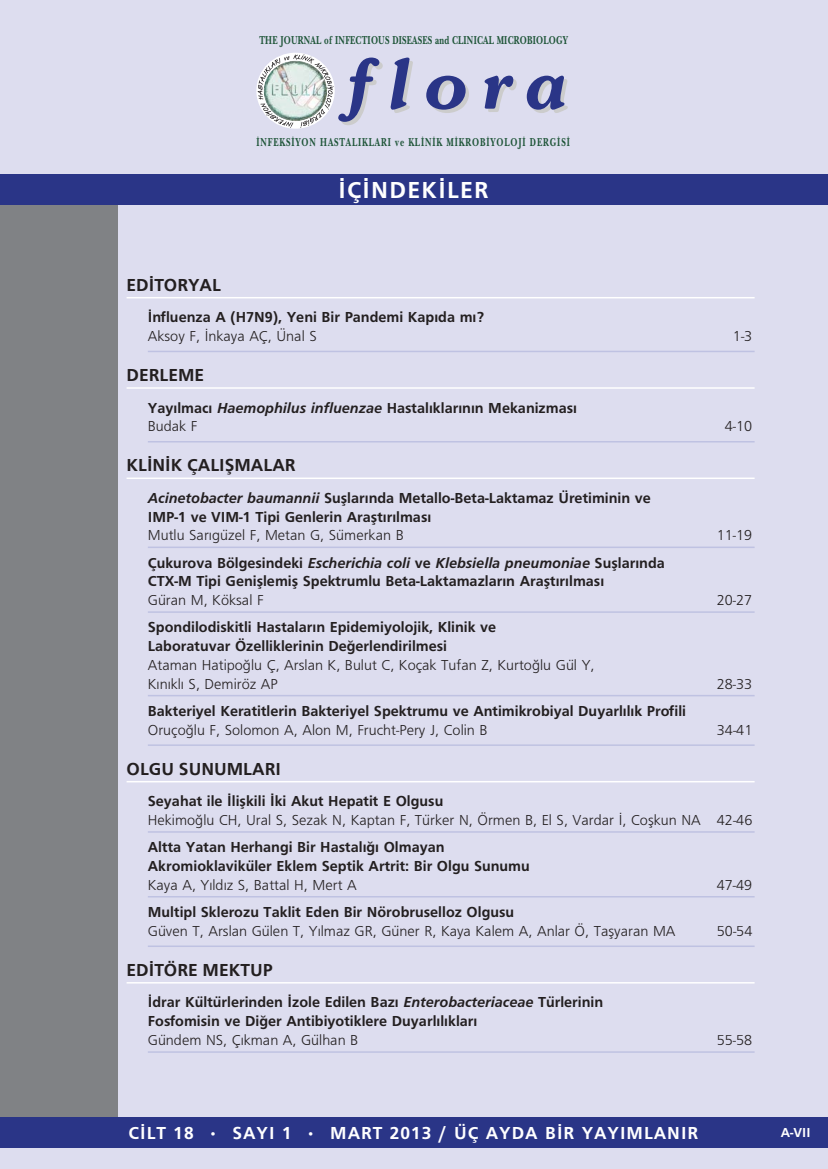
<style>
.page{position:relative;width:828px;height:1169px;background:#fff}
.page>*{position:absolute;margin:0;border:0;box-sizing:border-box;transform-origin:0 0}
.t1{font:italic 600 67.5px "Souvenir";letter-spacing:.195em;color:#2a3587}
.t2{font:700 24px "Frutiger";letter-spacing:.055em;color:#fff}
.t3{font:700 18px "Frutiger";color:#231f20}
.t4{font:700 18px "Frutiger";letter-spacing:.055em;color:#fff}
.t5{font:700 15px/18.8px "Frutiger";color:#231f20}
.t6{font:300 15px/18.8px "Frutiger";color:#231f20}
.t7{font:700 13.5px "Frutiger";color:#fff}
.t8{font:700 12px "New Baskerville";letter-spacing:.025em;color:#1d5437;scale:.7 1}
.t9{font:700 12px "New Baskerville";letter-spacing:.105em;color:#1d5437;scale:.7 1}
.s1{font-style:italic}
.s2{font-weight:300}
</style>
<div class="page">
<div style="left:0;top:0;width:828px;height:1168px;background:#ddddef"></div>
<hr style="left:127px;top:297px;width:628px;height:1px;background:#fff">
<hr style="left:148px;top:351px;width:607px;height:1px;background:#bfc2e2">
<hr style="left:127px;top:387px;width:628px;height:2px;background:#fff">
<hr style="left:148px;top:441px;width:607px;height:1px;background:#bfc2e2">
<hr style="left:127px;top:477px;width:628px;height:2px;background:#fff">
<hr style="left:148px;top:546px;width:607px;height:2px;background:#bfc2e2">
<hr style="left:148px;top:611px;width:607px;height:2px;background:#bfc2e2">
<hr style="left:148px;top:695px;width:607px;height:1px;background:#bfc2e2">
<hr style="left:148px;top:744px;width:607px;height:2px;background:#bfc2e2">
<hr style="left:127px;top:781px;width:628px;height:1px;background:#fff">
<hr style="left:148px;top:831px;width:607px;height:1px;background:#bfc2e2">
<hr style="left:148px;top:896px;width:607px;height:1px;background:#bfc2e2">
<hr style="left:148px;top:945px;width:607px;height:2px;background:#bfc2e2">
<hr style="left:127px;top:982px;width:628px;height:1px;background:#fff">
<hr style="left:148px;top:1051px;width:607px;height:1px;background:#bfc2e2">
<div style="left:0;top:199px;width:117px;height:922px;background:#808285"></div>
<div style="left:0;top:174px;width:828px;height:31px;background:#2a3587"></div>
<div style="left:0;top:1117px;width:828px;height:31px;background:#2a3587"></div>
<svg style="left:258px;top:54px;width:76px;height:74px"></svg>
<img style="left:264px;top:61px;width:63px;height:61px">
<p class="t8" style="left:259px;top:36px;width:443px">THE JOURNAL of INFECTIOUS DISEASES and CLINICAL MICROBIOLOGY</p>
<h1 class="t1" style="left:342px;top:57px;width:224px">flora</h1>
<p class="t9" style="left:256px;top:137px;width:450px">İNFEKSİYON HASTALIKLARI ve KLİNİK MİKROBİYOLOJİ DERGİSİ</p>
<h2 class="t2" style="left:338px;top:181px;width:152px">‹Ç‹NDEK‹LER</h2>
<p class="t3" style="left:127px;top:278px;width:96px">ED‹TORYAL</p>
<p class="t5" style="left:148px;top:309px;width:338px">‹nfluenza A (H7N9), Yeni Bir Pandemi Kap›da m›?</p>
<p class="t6" style="left:148px;top:328px;width:170px">Aksoy F, ‹nkaya AÇ, Ünal S</p>
<p class="t6" style="left:733px;top:328px;width:21px">1-3</p>
<p class="t3" style="left:127px;top:368px;width:79px">DERLEME</p>
<p class="t5" style="left:148px;top:399px;width:431px">Yay›lmac› <span class="s1">Haemophilus influenzae</span> Hastal›klar›n›n Mekanizmas›<br><span class="s2">Budak F</span></p>
<p class="t6" style="left:725px;top:418px;width:29px">4-10</p>
<p class="t3" style="left:127px;top:458px;width:171px">KL‹N‹K ÇALIfiMALAR</p>
<p class="t5" style="left:148px;top:489px;width:504px"><span class="s1">Acinetobacter baumannii</span> Sufllar›nda Metallo-Beta-Laktamaz Üretiminin ve<br>IMP-1 ve VIM-1 Tipi Genlerin Araflt›r›lmas›</p>
<p class="t6" style="left:148px;top:527px;width:257px">Mutlu Sar›güzel F, Metan G, Sümerkan B</p>
<p class="t6" style="left:717px;top:527px;width:37px">11-19</p>
<p class="t5" style="left:148px;top:554px;width:519px">Çukurova Bölgesindeki <span class="s1">Escherichia coli</span> ve <span class="s1">Klebsiella pneumoniae</span> Sufllar›nda<br>CTX-M Tipi Genifllemifl Spektrumlu Beta-Laktamazlar›n Araflt›r›lmas›</p>
<p class="t6" style="left:148px;top:592px;width:117px">Güran M, Köksal F</p>
<p class="t6" style="left:717px;top:592px;width:37px">20-27</p>
<p class="t5" style="left:148px;top:619px;width:350px">Spondilodiskitli Hastalar›n Epidemiyolojik, Klinik ve<br>Laboratuvar Özelliklerinin De¤erlendirilmesi</p>
<p class="t6" style="left:148px;top:656px;width:448px">Ataman Hatipo¤lu Ç, Arslan K, Bulut C, Koçak Tufan Z, Kurto¤lu Gül Y,<br>K›n›kl› S, Demiröz AP</p>
<p class="t6" style="left:717px;top:675px;width:37px">28-33</p>
<p class="t5" style="left:148px;top:702px;width:540px">Bakteriyel Keratitlerin Bakteriyel Spektrumu ve Antimikrobiyal Duyarl›l›k Profili</p>
<p class="t6" style="left:148px;top:721px;width:341px">Oruço¤lu F, Solomon A, Alon M, Frucht-Pery J, Colin B</p>
<p class="t6" style="left:717px;top:721px;width:37px">34-41</p>
<p class="t3" style="left:127px;top:761px;width:156px">OLGU SUNUMLARI</p>
<p class="t5" style="left:148px;top:793px;width:297px">Seyahat ile ‹liflkili ‹ki Akut Hepatit E Olgusu</p>
<p class="t6" style="left:148px;top:811px;width:606px">Hekimo¤lu CH, Ural S, Sezak N, Kaptan F, Türker N, Örmen B, El S, Vardar ‹, Coflkun NA 42-46</p>
<p class="t5" style="left:148px;top:839px;width:384px">Altta Yatan Herhangi Bir Hastal›¤› Olmayan<br>Akromioklaviküler Eklem Septik Artrit: Bir Olgu Sunumu</p>
<p class="t6" style="left:148px;top:876px;width:210px">Kaya A, Y›ld›z S, Battal H, Mert A</p>
<p class="t6" style="left:717px;top:876px;width:37px">47-49</p>
<p class="t5" style="left:148px;top:903px;width:368px">Multipl Sklerozu Taklit Eden Bir Nörobruselloz Olgusu</p>
<p class="t6" style="left:148px;top:922px;width:529px">Güven T, Arslan Gülen T, Y›lmaz GR, Güner R, Kaya Kalem A, Anlar Ö, Taflyaran MA</p>
<p class="t6" style="left:717px;top:922px;width:37px">50-54</p>
<p class="t3" style="left:127px;top:962px;width:147px">ED‹TÖRE MEKTUP</p>
<p class="t5" style="left:148px;top:994px;width:457px">‹drar Kültürlerinden ‹zole Edilen Baz› <span class="s1">Enterobacteriaceae</span> Türlerinin<br>Fosfomisin ve Di¤er Antibiyotiklere Duyarl›l›klar›</p>
<p class="t6" style="left:148px;top:1031px;width:212px">Gündem NS, Ç›kman A, Gülhan B</p>
<p class="t6" style="left:717px;top:1031px;width:37px">55-58</p>
<p class="t4" style="left:129px;top:1126px;width:571px">C‹LT 18 • SAYI 1 • MART 2013 / ÜÇ AYDA B‹R YAYIMLANIR</p>
<p class="t7" style="left:781px;top:1127px;width:31px">A-VII</p>
</div>
